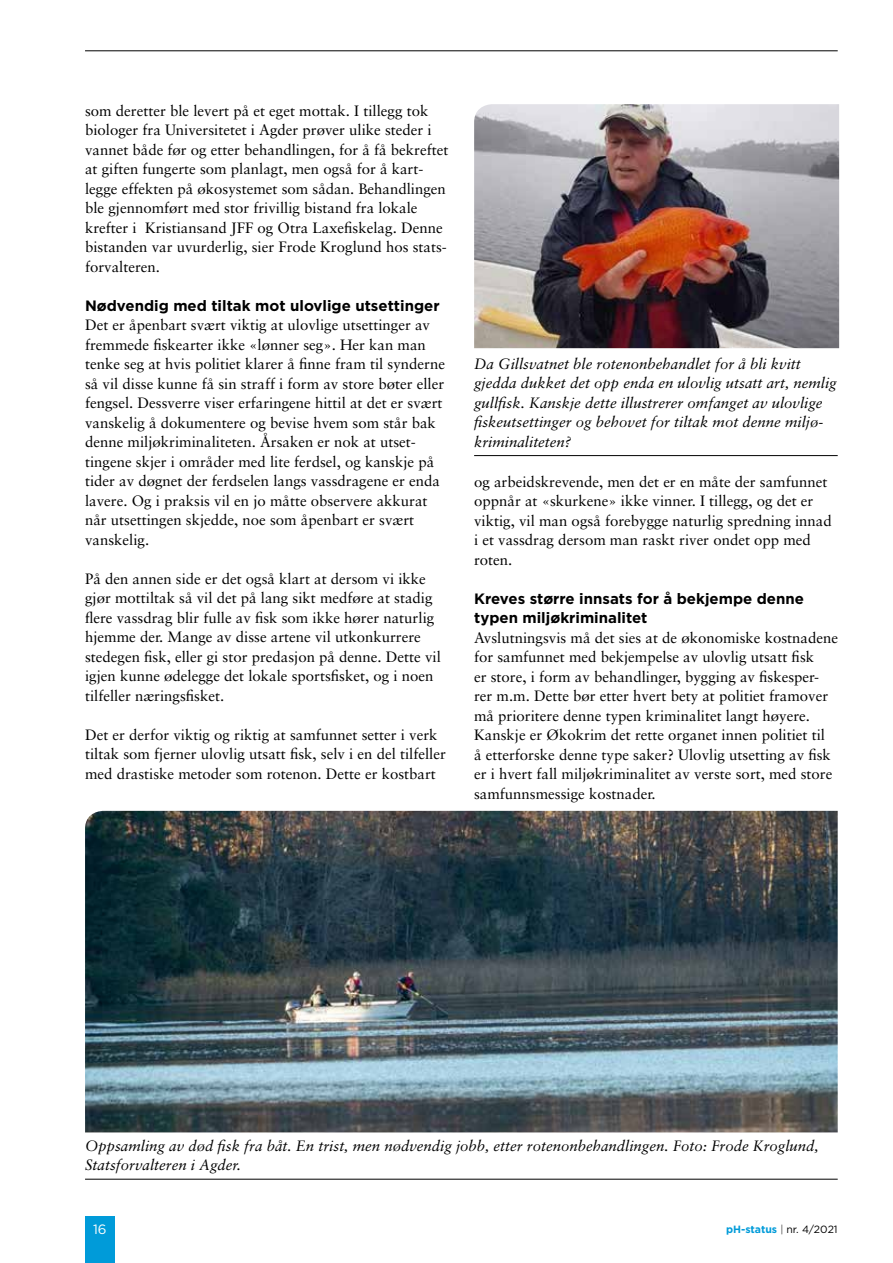
<style>
.page{position:relative;width:893px;height:1263px;background:#fff}
.page>*{position:absolute;margin:0;border:0;box-sizing:border-box;transform-origin:0 0}
.t1{font:15px/19.5px "Sabon";color:#000}
.t2{font:italic 15px/19.5px "Sabon";color:#000}
.t3{font:700 15px/19.5px "Gotham";color:#000}
.t4{font:13.5px "Gotham";color:#fff}
.t5{font:700 10.5px "Gotham";color:#009bd9}
.s1{font-weight:300;color:#000}
.s2{font-weight:400;color:#000}
</style>
<div class="page">
<div style="left:85px;top:1216px;width:30px;height:47px;background:#009bd9"></div>
<hr style="left:85px;top:51px;width:753px;height:1px;background:#000">
<hr style="left:474px;top:455px;width:364px;height:1px;background:#000">
<hr style="left:85px;top:1179px;width:753px;height:1px;background:#000">
<img style="left:85px;top:811px;width:753px;height:321px">
<img style="left:474px;top:104px;width:365px;height:244px">
<p class="t1" style="left:85px;top:101px;width:365px">som deretter ble levert på et eget mottak. I tillegg tok biologer fra Universitetet i Agder prøver ulike steder i vannet både før og etter behandlingen, for å få bekreftet at giften fungerte som planlagt, men også for å kart&shy;legge effekten på økosystemet som sådan. Behandlingen ble gjennomført med stor frivillig bistand fra lokale krefter i Kristiansand JFF og Otra Laxefiskelag. Denne bistanden var uvurderlig, sier Frode Kroglund hos stats&shy;forvalteren.</p>
<p class="t3" style="left:85px;top:295px;width:356px">Nødvendig med tiltak mot ulovlige utsettinger</p>
<p class="t1" style="left:85px;top:315px;width:362px">Det er åpenbart svært viktig at ulovlige utsettinger av fremmede fiskearter ikke «lønner seg». Her kan man tenke seg at hvis politiet klarer å finne fram til synderne så vil disse kunne få sin straff i form av store bøter eller fengsel. Dessverre viser erfaringene hittil at det er svært vanskelig å dokumentere og bevise hvem som står bak denne miljøkriminaliteten. Årsaken er nok at utset&shy;tingene skjer i områder med lite ferdsel, og kanskje på tider av døgnet der ferdselen langs vassdragene er enda lavere. Og i praksis vil en jo måtte observere akkurat når utsettingen skjedde, noe som åpenbart er svært vanskelig.</p>
<p class="t1" style="left:85px;top:569px;width:357px">På den annen side er det også klart at dersom vi ikke gjør mottiltak så vil det på lang sikt medføre at stadig flere vassdrag blir fulle av fisk som ikke hører naturlig hjemme der. Mange av disse artene vil utkonkurrere stedegen fisk, eller gi stor predasjon på denne. Dette vil igjen kunne ødelegge det lokale sportsfisket, og i noen tilfeller næringsfisket.</p>
<p class="t1" style="left:85px;top:725px;width:362px">Det er derfor viktig og riktig at samfunnet setter i verk tiltak som fjerner ulovlig utsatt fisk, selv i en del tilfeller med drastiske metoder som rotenon. Dette er kostbart</p>
<p class="t2" style="left:474px;top:354px;width:364px">Da Gillsvatnet ble rotenonbehandlet for å bli kvitt gjedda dukket det opp enda en ulovlig utsatt art, nemlig gullfisk. Kanskje dette illustrerer omfanget av ulovlige fiskeutsettinger og behovet for tiltak mot denne miljø&shy;kriminaliteten?</p>
<p class="t1" style="left:474px;top:472px;width:359px">og arbeidskrevende, men det er en måte der samfunnet oppnår at «skurkene» ikke vinner. I tillegg, og det er viktig, vil man også forebygge naturlig spredning innad i et vassdrag dersom man raskt river ondet opp med roten.</p>
<p class="t3" style="left:474px;top:588px;width:331px">Kreves større innsats for å bekjempe denne typen miljøkriminalitet</p>
<p class="t1" style="left:474px;top:628px;width:365px">Avslutningsvis må det sies at de økonomiske kostnadene for samfunnet med bekjempelse av ulovlig utsatt fisk<br>er store, i form av behandlinger, bygging av fiskesper&shy;rer m.m. Dette bør etter hvert bety at politiet framover må prioritere denne typen kriminalitet langt høyere.<br>Kanskje er Økokrim det rette organet innen politiet til<br>å etterforske denne type saker? Ulovlig utsetting av fisk er i hvert fall miljøkriminalitet av verste sort, med store samfunnsmessige kostnader.</p>
<p class="t2" style="left:85px;top:1136px;width:735px">Oppsamling av død fisk fra båt. En trist, men nødvendig jobb, etter rotenonbehandlingen. Foto: Frode Kroglund,<br>Statsforvalteren i Agder.</p>
<p class="t4" style="left:93px;top:1222px;width:15px">16</p>
<p class="t5" style="left:726px;top:1223px;width:113px">pH-status <span class="s1">|</span> <span class="s2">nr. 4/2021</span></p>
</div>
